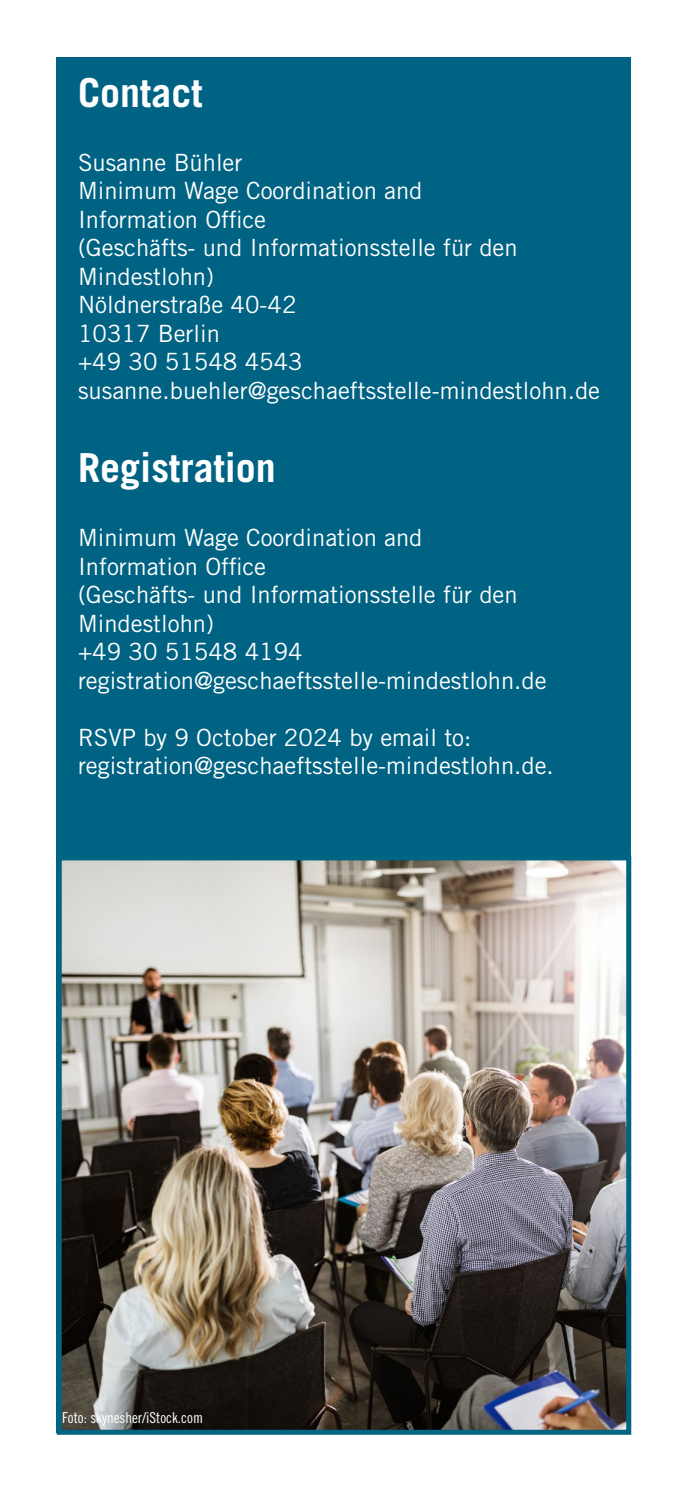
<style>
.page{position:relative;width:688px;height:1489px;background:#fff}
.page>*{position:absolute;margin:0;border:0;box-sizing:border-box;transform-origin:0 0}
.t1{font:700 40px "Trade Gothic LT Std";color:#fff}
.Fließ{font:23.75px/28.5px "Trade Gothic LT Std";color:#fff}
.t2{font:15px "Trade Gothic LT Std Cn 18";color:#fff}
</style>
<div class="page">
<div style="left:57px;top:57px;width:574px;height:1374px;background:#006383"></div>
<img style="left:63px;top:861px;width:562px;height:567px">
<div style="left:57px;top:855px;width:574px;height:579px;border:5px solid #006582"></div>
<p class="t1" style="left:78px;top:68px;width:126px">Contact</p>
<p class="Fließ" style="left:78px;top:148px;width:166px">Susanne Bühler</p>
<p class="Fließ" style="left:78px;top:176px;width:346px">Minimum Wage Coordination and<br>Information Office</p>
<p class="Fließ" style="left:78px;top:233px;width:441px">(Geschäfts- und Informationsstelle für den<br>Mindestlohn)</p>
<p class="Fließ" style="left:78px;top:290px;width:220px">Nöldnerstraße 40-42</p>
<p class="Fließ" style="left:78px;top:319px;width:143px">10317 Berlin</p>
<p class="Fließ" style="left:78px;top:347px;width:226px">+49 30 51548 4543</p>
<p class="Fließ" style="left:78px;top:376px;width:523px">susanne.buehler@geschaeftsstelle-mindestlohn.de</p>
<p class="t1" style="left:78px;top:443px;width:199px">Registration</p>
<p class="Fließ" style="left:78px;top:523px;width:346px">Minimum Wage Coordination and<br>Information Office</p>
<p class="Fließ" style="left:78px;top:580px;width:441px">(Geschäfts- und Informationsstelle für den<br>Mindestlohn)</p>
<p class="Fließ" style="left:78px;top:637px;width:226px">+49 30 51548 4194</p>
<p class="Fließ" style="left:78px;top:666px;width:470px">registration@geschaeftsstelle-mindestlohn.de</p>
<p class="Fließ" style="left:78px;top:723px;width:477px">RSVP by 9 October 2024 by email to: registration@geschaeftsstelle-mindestlohn.de.</p>
<p class="t2" style="left:62px;top:1408px;width:142px">Foto: skynesher/iStock.com</p>
</div>
